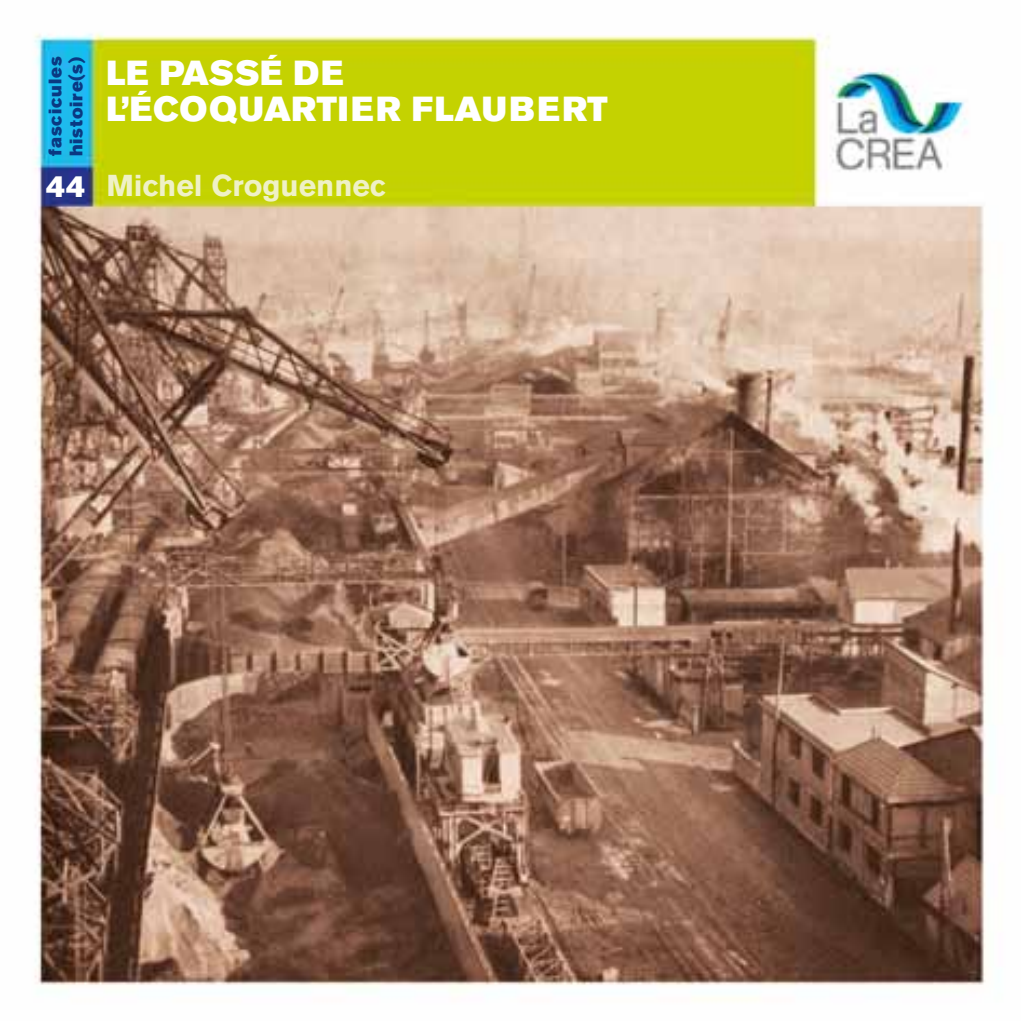
<style>
.page{position:relative;width:1021px;height:1021px;background:#fff}
.page>*{position:absolute;margin:0;border:0;box-sizing:border-box;transform-origin:0 0}
.t1{font:34.5px/36px "Akzidenz Grotesk Std Super";letter-spacing:.03em;color:#fff}
.t2{font:700 30px "Akzidenz Grotesk Std";color:#eff1c6}
.t3{font:18px/21px "Akzidenz Grotesk Std Super";color:#0a3982}
.s1{font-family:"Akzidenz Grotesk Std Super";font-weight:400;color:#fff}
</style>
<div class="page">
<img style="left:34px;top:33px;width:952px;height:957px">
<p class="t3" style="left:45px;top:156px;width:101px;rotate:-90deg">FASCICULES<br>HISTOIRE(S)</p>
<p class="t1" style="left:106px;top:55px;width:503px">LE PASSÉ DE<br>L’ÉCOQUARTIER FLAUBERT</p>
<p class="t2" style="left:46px;top:168px;width:342px"><span class="s1">44</span> Michel Croguennec</p>
</div>
